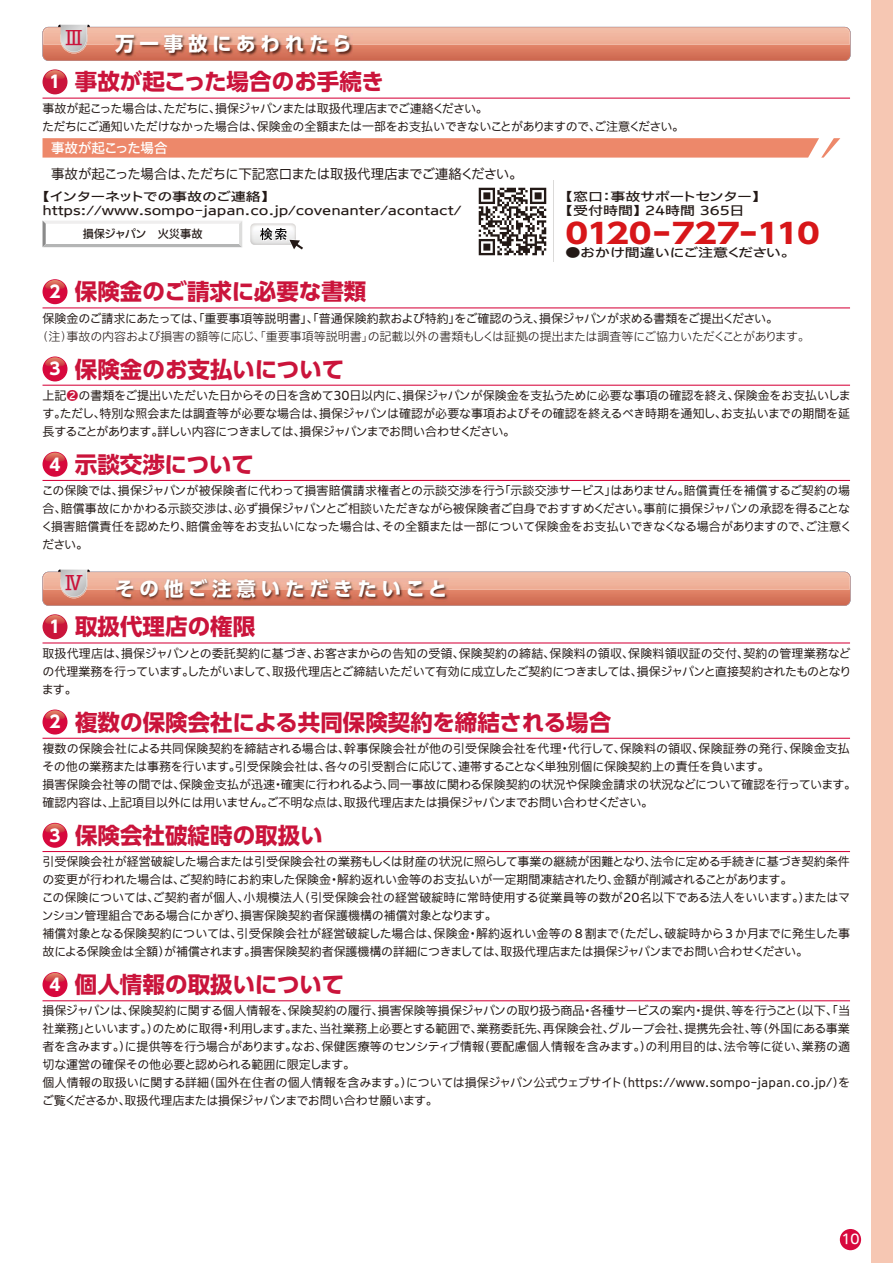
<style>
.page{position:relative;width:893px;height:1263px;background:#fff}
.page>*{position:absolute;margin:0;border:0;box-sizing:border-box;transform-origin:0 0}
.t1{font:27.6px "UD Shin Go Pro Bold 90 pv RKSJ H";letter-spacing:-.01em;color:#d71619;scale:1.25 1}
.t2{font:22.5px "UD Shin Go Pro Bold 90 pv RKSJ H";color:#ca143b}
.t3{font:19.5px "UD Shin Go Pro Bold 90 pv RKSJ H";letter-spacing:.245em;color:#fff}
.t4{font:19.5px "Iwa UCDA Goth Std Md 90 pv RKSJ H";color:#ca143b}
.t5{font:13.5px "Iwa UCDA Goth Std Th 90 pv RKSJ H";letter-spacing:-.04em;color:#231916}
.t6{font:13.5px "Iwa UCDA Goth Std Md 90 pv RKSJ H";color:#fff}
.t7{font:12px/18px "Iwa UCDA Goth Std Th 90 pv RKSJ H";letter-spacing:-.01em;color:#231916}
.t8{font:12px/13.5px "Iwa UCDA Goth Std Md 90 pv RKSJ H";letter-spacing:-.015em;color:#231916;scale:1.25 1}
.t9{font:12px/18px "Iwa UCDA Goth Std Th 90 pv RKSJ H";letter-spacing:-.04em;color:#231916}
.t10{font:12px "Iwa UCDA Goth Std Lt 90 pv RKSJ H";letter-spacing:-.01em;color:#231916}
.t11{font:11.25px "Iwa UCDA Goth Std Md 90 pv RKSJ H";letter-spacing:-.025em;color:#231916}
.s1{font-size:16.65px;color:#fff}
.s2{color:#ca143b}
</style>
<div class="page">
<div style="left:872px;top:0;width:21px;height:1263px;background:#f6c7b3"></div>
<hr style="left:43px;top:98px;width:807px;height:1px;background:#d7083d">
<hr style="left:43px;top:307px;width:807px;height:1px;background:#d7083d">
<hr style="left:43px;top:385px;width:807px;height:1px;background:#d7083d">
<hr style="left:43px;top:480px;width:807px;height:1px;background:#d7083d">
<hr style="left:43px;top:642px;width:807px;height:1px;background:#d7083d">
<hr style="left:43px;top:738px;width:807px;height:1px;background:#d7083d">
<hr style="left:43px;top:851px;width:807px;height:1px;background:#d7083d">
<hr style="left:43px;top:1000px;width:807px;height:1px;background:#d7083d">
<svg style="left:43px;top:25px;width:807px;height:36px;background:#e39f8a"></svg>
<img style="left:115px;top:34px;width:238px;height:23px">
<div style="left:43px;top:69px;width:25px;height:25px;background:#ca143b;border-radius:50%"></div>
<svg style="left:45px;top:70px;width:20px;height:9px"></svg>
<svg style="left:43px;top:138px;width:797px;height:20px;background:#ed8e72"></svg>
<svg style="left:43px;top:221px;width:199px;height:26px"></svg>
<img style="left:250px;top:223px;width:46px;height:22px">
<img style="left:478px;top:187px;width:69px;height:69px">
<svg style="left:260px;top:228px;width:43px;height:22px"></svg>
<div style="left:43px;top:279px;width:25px;height:25px;background:#d7083d;border-radius:50%"></div>
<svg style="left:45px;top:280px;width:20px;height:9px"></svg>
<div style="left:43px;top:356px;width:25px;height:25px;background:#d7083d;border-radius:50%"></div>
<svg style="left:45px;top:357px;width:20px;height:10px"></svg>
<div style="left:43px;top:452px;width:25px;height:25px;background:#d7083d;border-radius:50%"></div>
<svg style="left:45px;top:452px;width:20px;height:10px"></svg>
<svg style="left:43px;top:569px;width:807px;height:37px;background:#e2a28e"></svg>
<img style="left:115px;top:578px;width:333px;height:23px">
<div style="left:43px;top:614px;width:25px;height:25px;background:#ca143b;border-radius:50%"></div>
<svg style="left:45px;top:615px;width:20px;height:9px"></svg>
<div style="left:43px;top:709px;width:25px;height:25px;background:#d7083d;border-radius:50%"></div>
<svg style="left:45px;top:710px;width:20px;height:10px"></svg>
<div style="left:43px;top:823px;width:25px;height:25px;background:#d7083d;border-radius:50%"></div>
<svg style="left:45px;top:823px;width:20px;height:10px"></svg>
<div style="left:43px;top:972px;width:25px;height:25px;background:#d7083d;border-radius:50%"></div>
<svg style="left:45px;top:973px;width:20px;height:9px"></svg>
<div style="left:840px;top:1229px;width:21px;height:21px;background:#d7083d;border-radius:50%"></div>
<h3 class="t4" style="left:64px;top:31px;width:21px">Ⅲ</h3>
<h3 class="t3" style="left:115px;top:37px;width:238px">万一事故にあわれたら</h3>
<h2 class="t2" style="left:50px;top:74px;width:336px"><span class="s1">1</span> 事故が起こった場合のお手続き</h2>
<p class="t9" style="left:42px;top:101px;width:644px">事故が起こった場合は、ただちに、損保ジャパンまたは取扱代理店までご連絡ください。<br>ただちにご通知いただけなかった場合は、保険金の全額または一部をお支払いできないことがありますので、ご注意ください。</p>
<p class="t6" style="left:51px;top:143px;width:118px">事故が起こった場合</p>
<p class="t5" style="left:51px;top:168px;width:473px">事故が起こった場合は、ただちに下記窓口または取扱代理店までご連絡ください。</p>
<p class="t8" style="left:42px;top:192px;width:337px;text-indent:-7px">【インターネットでの事故のご連絡】https://www.sompo-japan.co.jp/covenanter/acontact/</p>
<p class="t11" style="left:83px;top:230px;width:122px">損保ジャパン　火災事故</p>
<p class="t8" style="left:558px;top:192px;width:168px">【窓口：事故サポートセンター】【受付時間】24時間 365日</p>
<h1 class="t1" style="left:566px;top:223px;width:205px">0120ー727ー110</h1>
<p class="t8" style="left:566px;top:247px;width:186px">●おかけ間違いにご注意ください。</p>
<h2 class="t2" style="left:50px;top:283px;width:318px"><span class="s1">2</span> 保険金のご請求に必要な書類</h2>
<p class="t7" style="left:43px;top:311px;width:737px">保険金のご請求にあたっては、「重要事項等説明書」、「普通保険約款および特約」をご確認のうえ、損保ジャパンが求める書類をご提出ください。</p>
<p class="t10" style="left:37px;top:331px;width:775px">（注）事故の内容および損害の額等に応じ、「重要事項等説明書」の記載以外の書類もしくは証拠の提出または調査等にご協力いただくことがあります。</p>
<h2 class="t2" style="left:50px;top:361px;width:296px"><span class="s1">3</span> 保険金のお支払いについて</h2>
<p class="t7" style="left:42px;top:388px;width:810px;text-align:justify">上記<span class="s2">❷</span>の書類をご提出いただいた日からその日を含めて30日以内に、損保ジャパンが保険金を支払うために必要な事項の確認を終え、保険金をお支払いします。ただし、特別な照会または調査等が必要な場合は、損保ジャパンは確認が必要な事項およびその確認を終えるべき時期を通知し、お支払いまでの期間を延長することがあります。詳しい内容につきましては、損保ジャパンまでお問い合わせください。</p>
<h2 class="t2" style="left:50px;top:456px;width:206px"><span class="s1">4</span> 示談交渉について</h2>
<p class="t7" style="left:41px;top:483px;width:812px">この保険では、損保ジャパンが被保険者に代わって損害賠償請求権者との示談交渉を行う「示談交渉サービス」はありません。賠償責任を補償するご契約の場合、賠償事故にかかわる示談交渉は、必ず損保ジャパンとご相談いただきながら被保険者ご自身でおすすめください。事前に損保ジャパンの承認を得ることなく損害賠償責任を認めたり、賠償金等をお支払いになった場合は、その全額または一部について保険金をお支払いできなくなる場合がありますので、ご注意ください。</p>
<h3 class="t4" style="left:64px;top:575px;width:21px">Ⅳ</h3>
<h3 class="t3" style="left:115px;top:581px;width:334px">その他ご注意いただきたいこと</h3>
<h2 class="t2" style="left:50px;top:618px;width:207px"><span class="s1">1</span> 取扱代理店の権限</h2>
<p class="t7" style="left:42px;top:646px;width:811px;text-align:justify">取扱代理店は、損保ジャパンとの委託契約に基づき、お客さまからの告知の受領、保険契約の締結、保険料の領収、保険料領収証の交付、契約の管理業務などの代理業務を行っています。したがいまして、取扱代理店とご締結いただいて有効に成立したご契約につきましては、損保ジャパンと直接契約されたものとなります。</p>
<h2 class="t2" style="left:50px;top:714px;width:563px"><span class="s1">2</span> 複数の保険会社による共同保険契約を締結される場合</h2>
<p class="t7" style="left:42px;top:741px;width:815px">複数の保険会社による共同保険契約を締結される場合は、幹事保険会社が他の引受保険会社を代理・代行して、保険料の領収、保険証券の発行、保険金支払その他の業務または事務を行います。引受保険会社は、各々の引受割合に応じて、連帯することなく単独別個に保険契約上の責任を負います。<br>損害保険会社等の間では、保険金支払が迅速・確実に行われるよう、同一事故に関わる保険契約の状況や保険金請求の状況などについて確認を行っています。確認内容は、上記項目以外には用いません。ご不明な点は、取扱代理店または損保ジャパンまでお問い合わせください。</p>
<h2 class="t2" style="left:50px;top:827px;width:275px"><span class="s1">3</span> 保険会社破綻時の取扱い</h2>
<p class="t7" style="left:42px;top:854px;width:810px">引受保険会社が経営破綻した場合または引受保険会社の業務もしくは財産の状況に照らして事業の継続が困難となり、法令に定める手続きに基づき契約条件の変更が行われた場合は、ご契約時にお約束した保険金・解約返れい金等のお支払いが一定期間凍結されたり、金額が削減されることがあります。<br>この保険については、ご契約者が個人、小規模法人（引受保険会社の経営破綻時に常時使用する従業員等の数が20名以下である法人をいいます。）またはマンション管理組合である場合にかぎり、損害保険契約者保護機構の補償対象となります。<br>補償対象となる保険契約については、引受保険会社が経営破綻した場合は、保険金・解約返れい金等の８割まで（ただし、破綻時から３か月までに発生した事故による保険金は全額）が補償されます。損害保険契約者保護機構の詳細につきましては、取扱代理店または損保ジャパンまでお問い合わせください。</p>
<h2 class="t2" style="left:50px;top:976px;width:296px"><span class="s1">4</span> 個人情報の取扱いについて</h2>
<p class="t7" style="left:42px;top:1003px;width:810px">損保ジャパンは、保険契約に関する個人情報を、保険契約の履行、損害保険等損保ジャパンの取り扱う商品・各種サービスの案内・提供、等を行うこと（以下、「当社業務」といいます。）のために取得・利用します。また、当社業務上必要とする範囲で、業務委託先、再保険会社、グループ会社、提携先会社、等（外国にある事業者を含みます。）に提供等を行う場合があります。なお、保健医療等のセンシティブ情報（要配慮個人情報を含みます。）の利用目的は、法令等に従い、業務の適切な運営の確保その他必要と認められる範囲に限定します。<br>個人情報の取扱いに関する詳細（国外在住者の個人情報を含みます。）については損保ジャパン公式ウェブサイト（https://www.sompo-japan.co.jp/）をご覧くださるか、取扱代理店または損保ジャパンまでお問い合わせ願います。</p>
<p class="t6" style="left:841px;top:1234px;width:20px">10</p>
</div>
